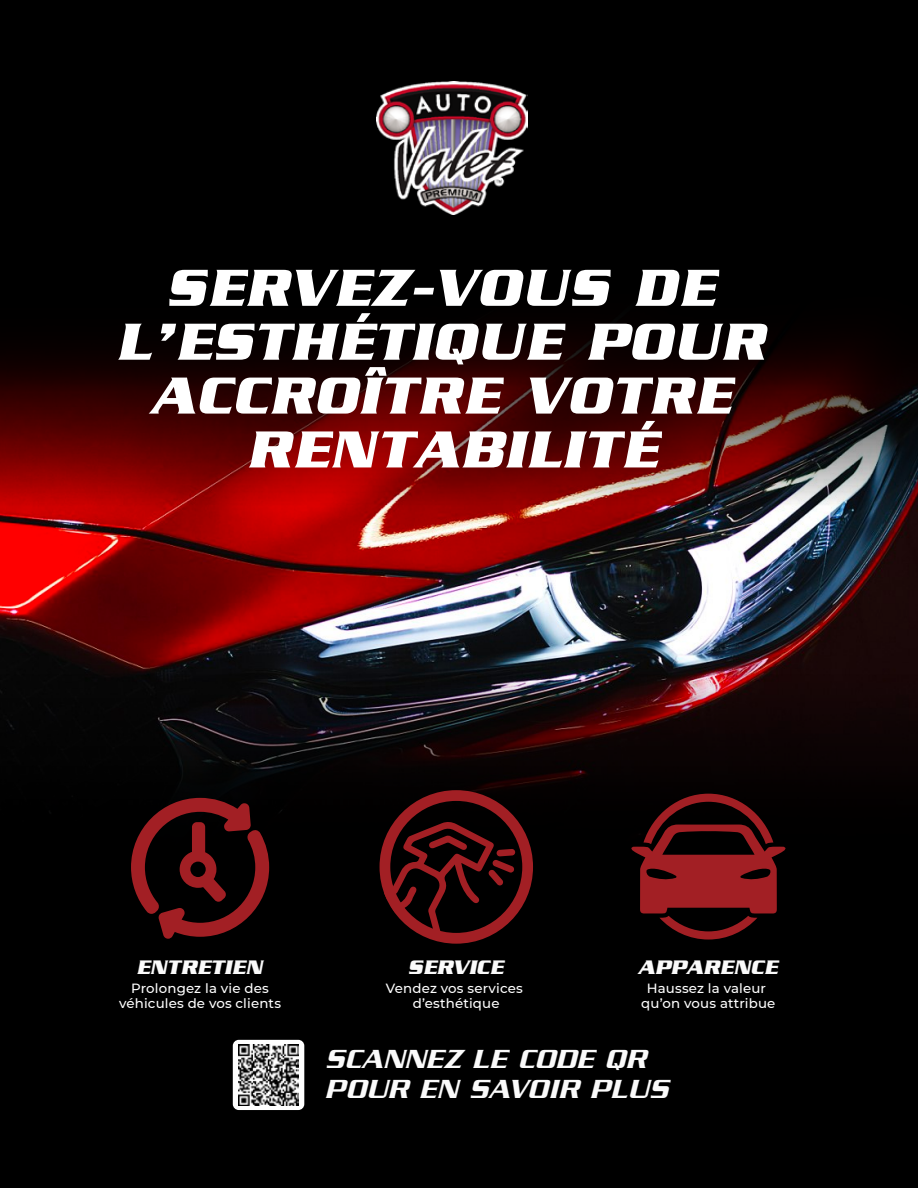
<style>
.page{position:relative;width:918px;height:1188px;background:#000}
.page>*{position:absolute;margin:0;border:0;box-sizing:border-box;transform-origin:0 0}
.t1{font:italic 700 54px/53.8px "Serpentine";letter-spacing:.02em;color:#fff;text-align:center}
.t2{font:italic 500 28.35px/29.8px "Serpentine Std";letter-spacing:.02em;color:#fafafa}
.t3{font:italic 700 20.1px "Serpentine";color:#fafafa}
.t4{font:500 13.35px/15px "Montserrat";letter-spacing:.01em;color:#fff;text-align:center}
</style>
<div class="page">
<img style="left:0;top:510px;width:918px;height:164px">
<svg style="left:0;top:674px;width:918px;height:200px"></svg>
<svg style="left:0;top:214px;width:918px;height:296px"></svg>
<img style="left:377px;top:82px;width:151px;height:132px">
<svg style="left:380px;top:790px;width:153px;height:154px"></svg>
<svg style="left:631px;top:794px;width:155px;height:146px"></svg>
<svg style="left:131px;top:798px;width:138px;height:141px"></svg>
<div style="left:233px;top:1040px;width:71px;height:70px;background:#fff;border-radius:6px"></div>
<img style="left:238px;top:1045px;width:61px;height:60px">
<p class="t1" style="left:116px;top:261px;width:650px">SERVEZ-VOUS DE<br>L’ESTHÉTIQUE POUR<br>ACCROÎTRE VOTRE<br>RENTABILITÉ</p>
<p class="t3" style="left:136px;top:956px;width:128px">ENTRETIEN</p>
<p class="t4" style="left:119px;top:980px;width:163px">Prolongez la vie des véhicules de vos clients</p>
<p class="t3" style="left:408px;top:956px;width:97px">SERVICE</p>
<p class="t4" style="left:386px;top:980px;width:138px">Vendez vos services d’esthétique</p>
<p class="t3" style="left:638px;top:956px;width:141px">APPARENCE</p>
<p class="t4" style="left:641px;top:980px;width:136px">Haussez la valeur qu’on vous attribue</p>
<p class="t2" style="left:325px;top:1044px;width:344px">SCANNEZ LE CODE QR<br>POUR EN SAVOIR PLUS</p>
</div>
